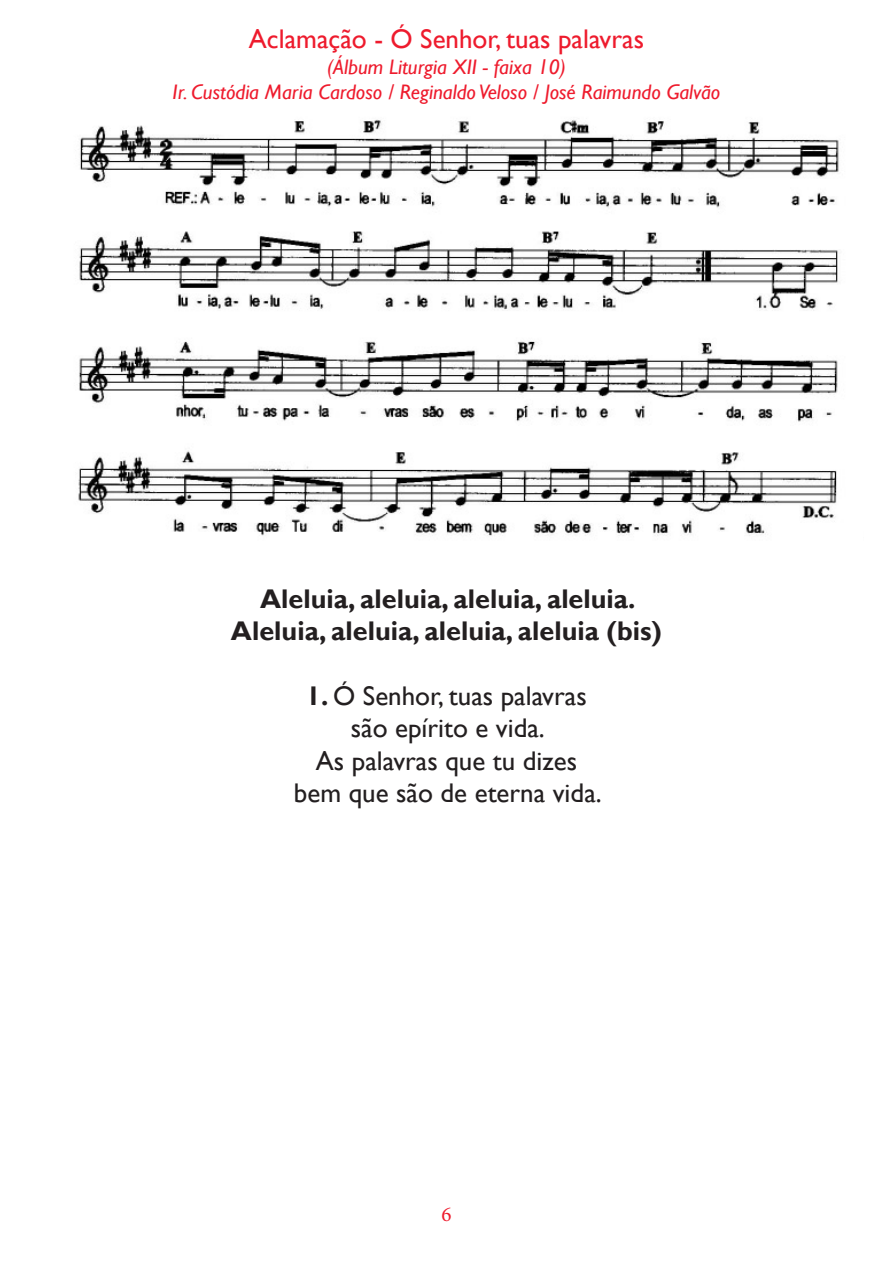
<style>
.page{position:relative;width:893px;height:1263px;background:#fff}
.page>*{position:absolute;margin:0;border:0;box-sizing:border-box;transform-origin:0 0}
.Música{font:27px/32.4px "Gill Sans";color:#231f20;text-align:center}
.Refrão{font:700 27px "Gill Sans";color:#231f20}
.NOME_DA_MÚSICA{font:27px "Gill Sans";color:#ee1b2d}
.itálico{font:italic 21px "Gill Sans";color:#ee1b2d}
.t1{font:21px "Minion Pro";color:#ee1b2d}
.s1{font-weight:700}
</style>
<div class="page">
<img style="left:78px;top:119px;width:761px;height:417px">
<p class="NOME_DA_MÚSICA" style="left:249px;top:24px;width:397px">Aclamação - Ó Senhor, tuas palavras</p>
<p class="itálico" style="left:327px;top:54px;width:240px">(Álbum Liturgia XII - faixa 10)</p>
<p class="itálico" style="left:173px;top:79px;width:549px">Ir. Custódia Maria Cardoso / Reginaldo Veloso / José Raimundo Galvão</p>
<p class="Refrão" style="left:260px;top:582px;width:377px">Aleluia, aleluia, aleluia, aleluia.</p>
<p class="Refrão" style="left:231px;top:615px;width:433px">Aleluia, aleluia, aleluia, aleluia (bis)</p>
<p class="Música" style="left:294px;top:680px;width:309px"><span class="s1">1.</span> Ó Senhor, tuas palavras são epírito e vida.<br>As palavras que tu dizes bem que são de eterna vida.</p>
<p class="t1" style="left:441px;top:1200px;width:12px">6</p>
</div>
